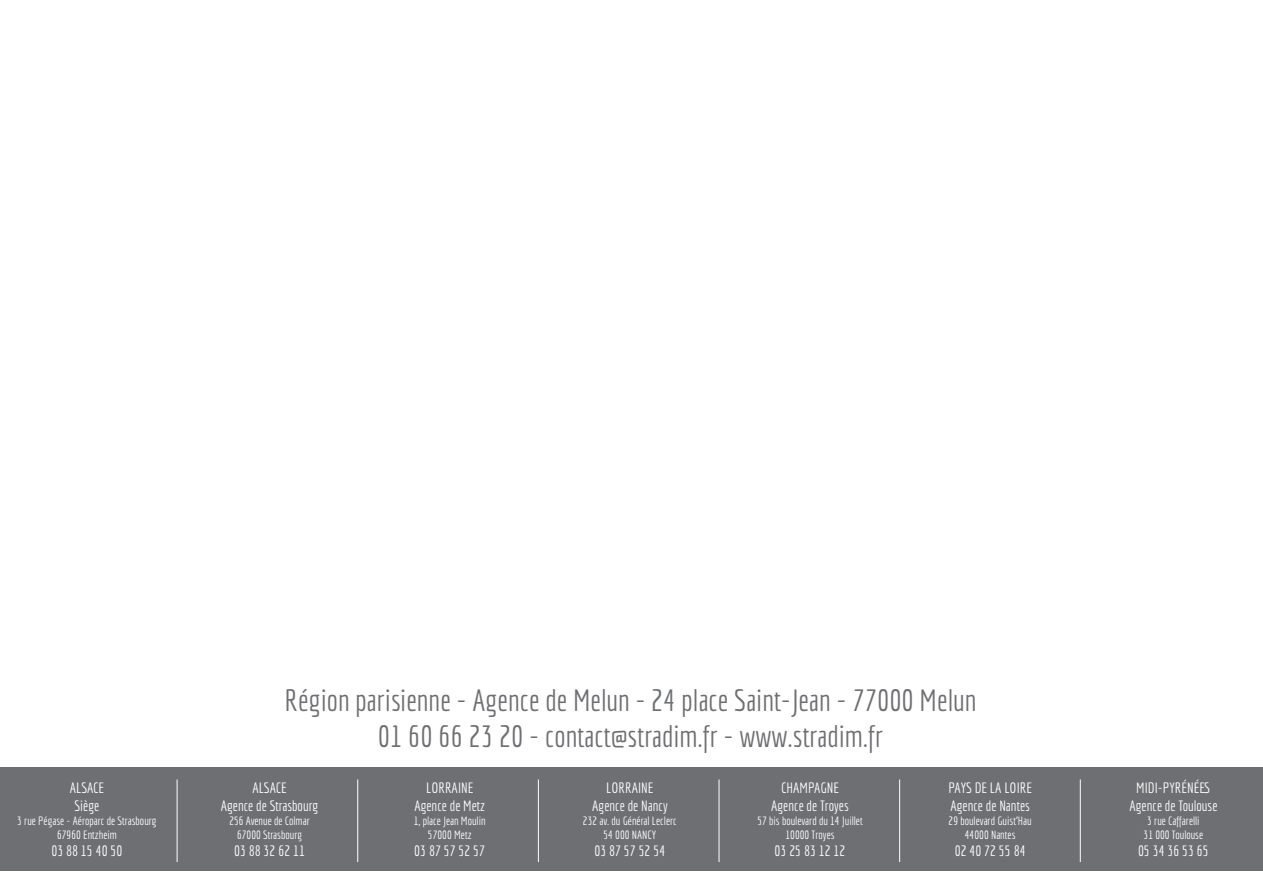
<style>
.page{position:relative;width:1263px;height:893px;background:#fff}
.page>*{position:absolute;margin:0;border:0;box-sizing:border-box;transform-origin:0 0}
.t1{font:30px/35.8px "Economica";color:#6e6f72;text-align:center}
.t2{font:14.55px/17.5px "Economica";color:#fff;text-align:center}
.t3{font:11.7px/14px "Economica";color:#fff;text-align:center}
</style>
<div class="page">
<div style="left:0;top:767px;width:1263px;height:104px;background:#6e6f72"></div>
<hr style="left:357px;top:779px;width:1px;height:83px;background:#fff">
<hr style="left:899px;top:779px;width:1px;height:83px;background:#fff">
<hr style="left:719px;top:779px;width:1px;height:83px;background:#fff">
<hr style="left:177px;top:779px;width:1px;height:83px;background:#fff">
<hr style="left:1080px;top:779px;width:1px;height:83px;background:#fff">
<hr style="left:538px;top:779px;width:1px;height:83px;background:#fff">
<p class="t2" style="left:70px;top:779px;width:36px">ALSACE<br>Siège</p>
<p class="t3" style="left:17px;top:814px;width:141px">3 rue Pégase - Aéroparc de Strasbourg<br>67960 Entzheim</p>
<p class="t2" style="left:52px;top:842px;width:72px">03 88 15 40 50</p>
<h1 class="t1" style="left:285px;top:682px;width:693px">Région parisienne - Agence de Melun - 24 place Saint-Jean - 77000 Melun<br>01 60 66 23 20 - contact@stradim.fr - www.stradim.fr</h1>
<p class="t2" style="left:221px;top:779px;width:99px">ALSACE<br>Agence de Strasbourg</p>
<p class="t3" style="left:229px;top:814px;width:82px">256 Avenue de Colmar<br>67000 Strasbourg</p>
<p class="t2" style="left:234px;top:842px;width:72px">03 88 32 62 11</p>
<p class="t2" style="left:414px;top:779px;width:72px">LORRAINE<br>Agence de Metz</p>
<p class="t3" style="left:414px;top:814px;width:73px">1, place Jean Moulin<br>57000 Metz</p>
<p class="t2" style="left:414px;top:842px;width:72px">03 87 57 52 57</p>
<p class="t2" style="left:592px;top:779px;width:77px">LORRAINE<br>Agence de Nancy</p>
<p class="t3" style="left:583px;top:814px;width:95px">232 av. du Général Leclerc<br>54 000 NANCY</p>
<p class="t2" style="left:594px;top:842px;width:72px">03 87 57 52 54</p>
<p class="t2" style="left:771px;top:779px;width:79px">CHAMPAGNE<br>Agence de Troyes</p>
<p class="t3" style="left:757px;top:814px;width:107px">57 bis boulevard du 14 Juillet<br>10000 Troyes</p>
<p class="t2" style="left:775px;top:842px;width:72px">03 25 83 12 12</p>
<p class="t2" style="left:948px;top:779px;width:85px;text-align:left">PAYS DE LA LOIRE<br>Agence de Nantes</p>
<p class="t3" style="left:949px;top:814px;width:85px">29 boulevard Guist’Hau<br>44000 Nantes</p>
<p class="t2" style="left:955px;top:842px;width:72px">02 40 72 55 84</p>
<p class="t2" style="left:1129px;top:779px;width:90px">MIDI-PYRÉNÉES<br>Agence de Toulouse</p>
<p class="t3" style="left:1143px;top:814px;width:61px">3 rue Caffarelli<br>31 000 Toulouse</p>
<p class="t2" style="left:1138px;top:842px;width:72px">05 34 36 53 65</p>
</div>
